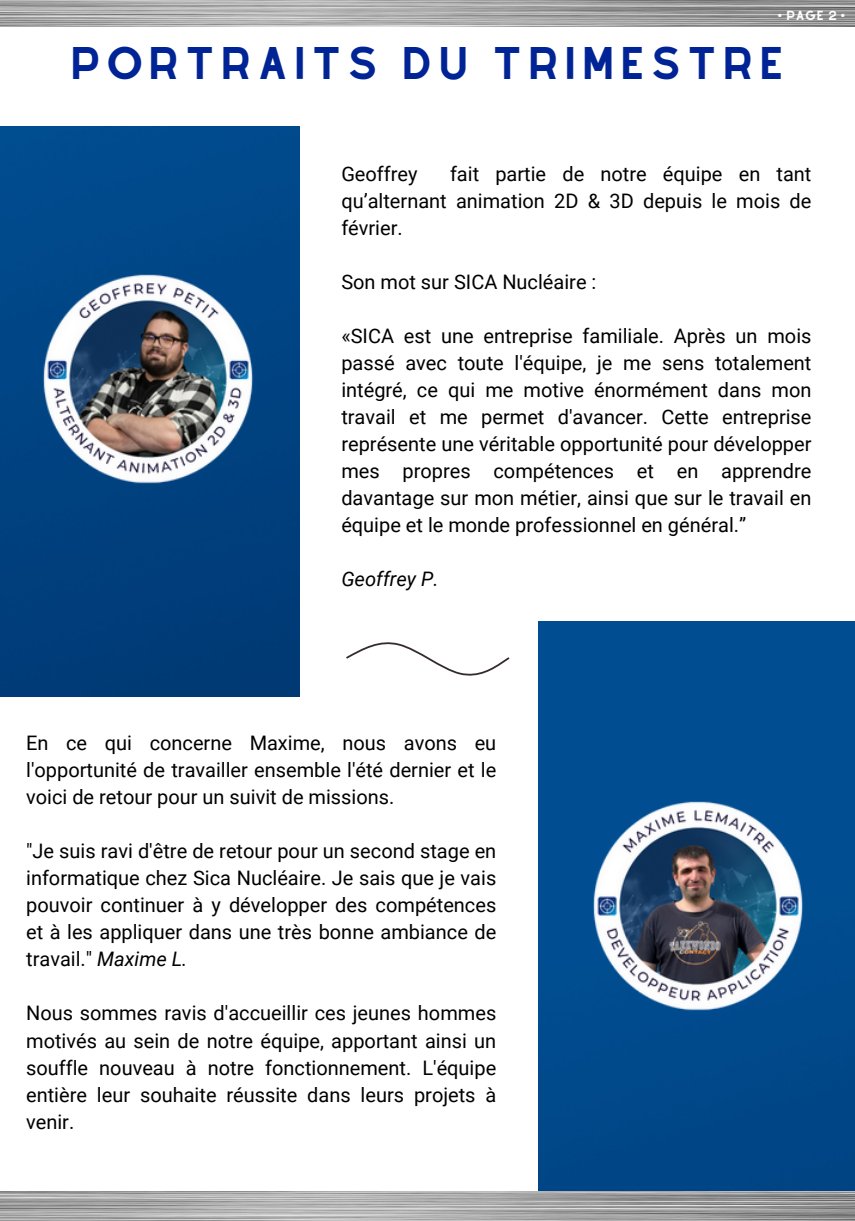
<style>
.page{position:relative;width:855px;height:1221px;background:#fff}
.page>*{position:absolute;margin:0;border:0;box-sizing:border-box;transform-origin:0 0}
.t1{font:40px "Alyssum Sans";letter-spacing:.15em;color:#002495}
.t2{font:20px/27px "Roboto";color:#000;text-align:justify}
.t3{font:italic 20px "Roboto";color:#000}
.t4{font:11.6px "Alyssum Sans";color:#fff}
.s1{font-style:italic}
</style>
<div class="page">
<img style="left:0;top:127px;width:299px;height:570px">
<img style="left:538px;top:621px;width:317px;height:570px">
<img style="left:0;top:0;width:855px;height:27px">
<img style="left:0;top:1191px;width:855px;height:30px">
<img style="left:15px;top:245px;width:267px;height:267px">
<img style="left:564px;top:773px;width:267px;height:267px">
<svg style="left:346px;top:642px;width:164px;height:34px"></svg>
<p class="t4" style="left:778px;top:8px;width:68px">• Page 2 •</p>
<h1 class="t1" style="left:70px;top:39px;width:715px">PORTRAITS DU TRIMESTRE</h1>
<p class="t2" style="left:341px;top:160px;width:472px;text-indent:109px">fait partie de notre équipe en tant qu’alternant animation 2D &amp; 3D depuis le mois de février.</p>
<p class="t2" style="left:341px;top:268px;width:257px">Son mot sur SICA Nucléaire :</p>
<p class="t2" style="left:341px;top:322px;width:472px">«SICA est une entreprise familiale. Après un mois passé avec toute l'équipe, je me sens totalement intégré, ce qui me motive énormément dans mon travail et me permet d'avancer. Cette entreprise représente une véritable opportunité pour développer mes propres compétences et en apprendre davantage sur mon métier, ainsi que sur le travail en équipe et le monde professionnel en général.”</p>
<p class="t3" style="left:341px;top:567px;width:99px">Geoffrey P.</p>
<p class="t2" style="left:341px;top:160px;width:78px">Geoffrey</p>
<p class="t2" style="left:26px;top:730px;width:472px">En ce qui concerne Maxime, nous avons eu l'opportunité de travailler ensemble l'été dernier et le voici de retour pour un suivit de missions.</p>
<p class="t2" style="left:26px;top:838px;width:472px">"Je suis ravi d'être de retour pour un second stage en informatique chez Sica Nucléaire. Je sais que je vais pouvoir continuer à y développer des compétences et à les appliquer dans une très bonne ambiance de travail." <span class="s1">Maxime L.</span></p>
<p class="t2" style="left:26px;top:1000px;width:472px">Nous sommes ravis d'accueillir ces jeunes hommes motivés au sein de notre équipe, apportant ainsi un souffle nouveau à notre fonctionnement. L'équipe entière leur souhaite réussite dans leurs projets à venir.</p>
</div>
